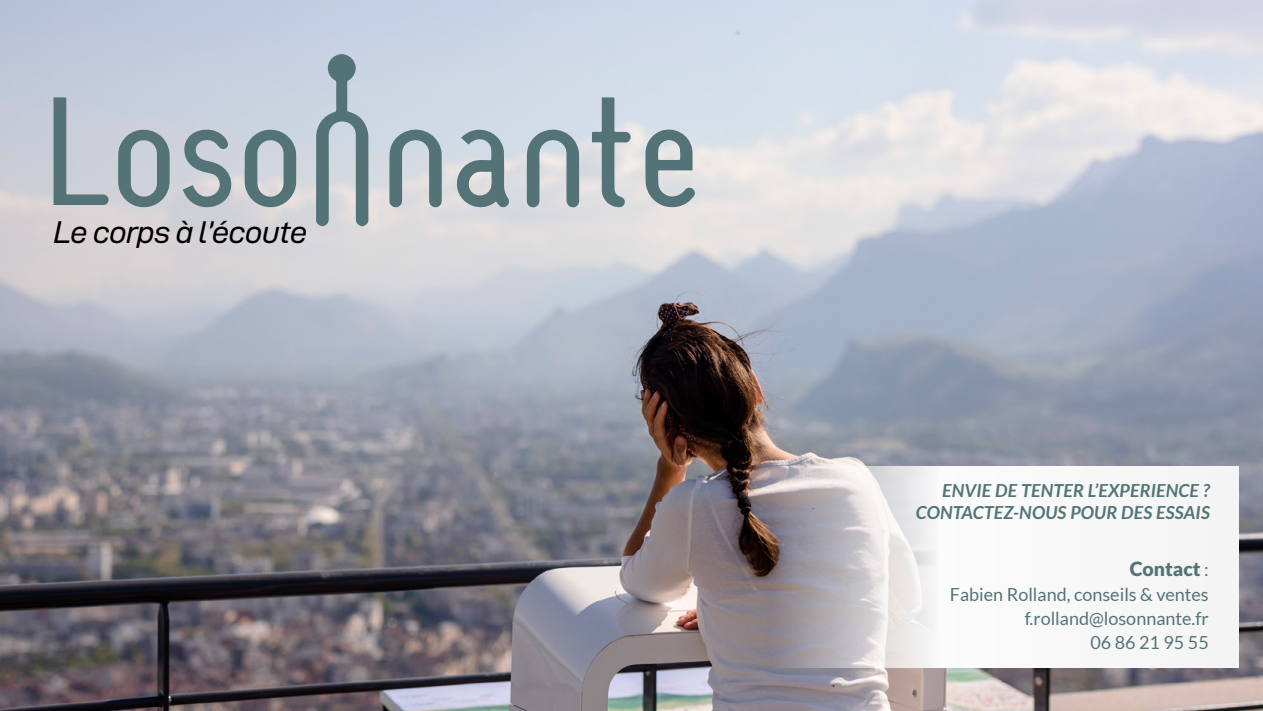
<style>
.page{position:relative;width:1263px;height:711px;background:#fff}
.page>*{position:absolute;margin:0;border:0;box-sizing:border-box;transform-origin:0 0}
.t1{font:31.5px "D DIN Exp Italic";letter-spacing:-.03em;color:#000}
.t2{font:900 19.5px "Lato";color:#547477}
.t3{font:18px/24px "Lato";color:#547477;text-align:right}
.t4{font:italic 700 18px/21.6px "Lato";letter-spacing:.01em;color:#547477;text-align:right}
.s1{font-weight:400;font-size:18px}
</style>
<div class="page">
<img style="left:0;top:0;width:1263px;height:710px">
<svg style="left:746px;top:466px;width:492px;height:200px"></svg>
<svg style="left:316px;top:54px;width:53px;height:172px;background:#9cacb3"></svg>
<svg style="left:645px;top:126px;width:50px;height:83px;background:#9aaaad"></svg>
<svg style="left:54px;top:97px;width:56px;height:108px;background:#a7b3bc"></svg>
<svg style="left:455px;top:124px;width:54px;height:89px;background:#9eaeb3"></svg>
<svg style="left:527px;top:124px;width:52px;height:84px;background:#9eadb1"></svg>
<svg style="left:389px;top:125px;width:53px;height:83px;background:#9babb0"></svg>
<svg style="left:592px;top:97px;width:39px;height:110px;background:#a7b4b8"></svg>
<svg style="left:118px;top:128px;width:52px;height:81px;background:#91a2a8"></svg>
<svg style="left:245px;top:128px;width:51px;height:82px;background:#95a5aa"></svg>
<svg style="left:181px;top:129px;width:51px;height:80px;background:#9caab0"></svg>
<h1 class="t1" style="left:54px;top:214px;width:255px">Le corps à l’écoute</h1>
<p class="t4" style="left:916px;top:479px;width:296px">ENVIE DE TENTER L’EXPERIENCE ?<br>CONTACTEZ-NOUS POUR DES ESSAIS</p>
<p class="t2" style="left:1130px;top:557px;width:81px">Contact <span class="s1">:</span></p>
<p class="t3" style="left:950px;top:581px;width:260px">Fabien Rolland, conseils &amp; ventes f.rolland@losonnante.fr<br>06 86 21 95 55</p>
</div>
